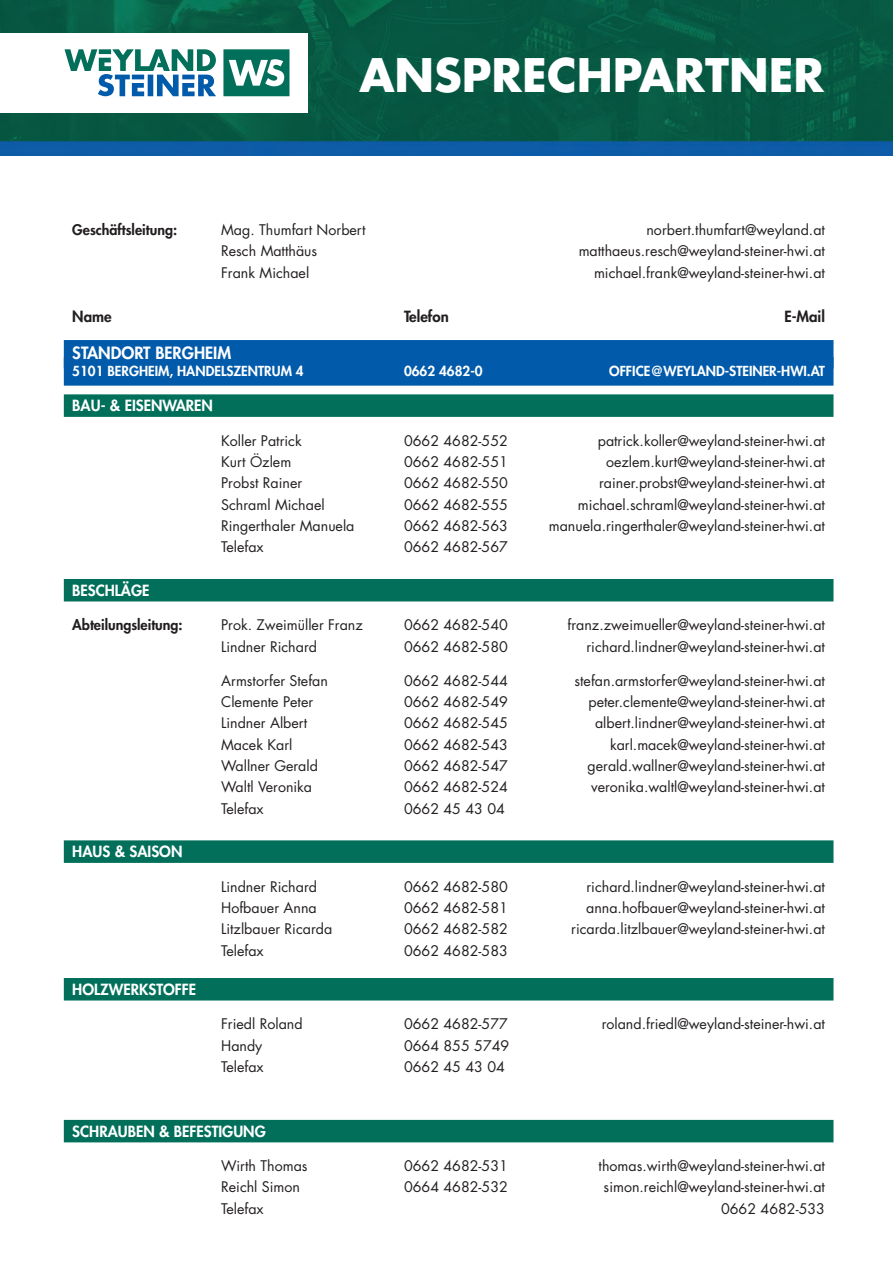
<style>
.page{position:relative;width:893px;height:1263px;background:#fff}
.page>*{position:absolute;margin:0;border:0;box-sizing:border-box;transform-origin:0 0}
.t1{font:700 45px "Futura Std";color:#fff}
.t2{font:800 16.5px "Futura Std";color:#fff}
.t3{font:800 15px "Futura Std";color:#fff}
.t4{font:800 15px "Futura Std";color:#231f20}
.t5{font:14.25px "Futura Std";color:#231f20}
.t6{font:800 14.25px "Futura Std";color:#231f20}
.t7{font:800 13.5px "Futura Std";color:#fff}
</style>
<div class="page">
<img style="left:0;top:0;width:893px;height:156px">
<div style="left:0;top:33px;width:307px;height:80px;background:#fff"></div>
<svg style="left:65px;top:49px;width:151px;height:47px"></svg>
<svg style="left:182px;top:75px;width:13px;height:4px"></svg>
<svg style="left:223px;top:39px;width:278px;height:66px"></svg>
<div style="left:64px;top:340px;width:769px;height:28px;background:#015aaa"></div>
<div style="left:64px;top:357px;width:769px;height:29px;background:#015aaa"></div>
<div style="left:64px;top:394px;width:769px;height:23px;background:#016f5a"></div>
<div style="left:64px;top:579px;width:769px;height:22px;background:#016f5a"></div>
<div style="left:64px;top:840px;width:769px;height:23px;background:#016f5a"></div>
<div style="left:64px;top:978px;width:769px;height:22px;background:#016f5a"></div>
<div style="left:64px;top:1120px;width:769px;height:22px;background:#016f5a"></div>
<h1 class="t1" style="left:359px;top:45px;width:466px">ANSPRECHPARTNER</h1>
<p class="t6" style="left:72px;top:221px;width:106px">Geschäftsleitung:</p>
<p class="t5" style="left:221px;top:221px;width:146px">Mag. Thumfart Norbert</p>
<p class="t5" style="left:646px;top:221px;width:180px">norbert.thumfart@weyland.at</p>
<p class="t5" style="left:221px;top:242px;width:98px">Resch Matthäus</p>
<p class="t5" style="left:579px;top:242px;width:248px">matthaeus.resch@weyland-steiner-hwi.at</p>
<p class="t5" style="left:221px;top:263px;width:90px">Frank Michael</p>
<p class="t5" style="left:594px;top:263px;width:232px">michael.frank@weyland-steiner-hwi.at</p>
<p class="t4" style="left:72px;top:307px;width:41px">Name</p>
<p class="t4" style="left:404px;top:307px;width:46px">Telefon</p>
<p class="t4" style="left:784px;top:307px;width:42px">E-Mail</p>
<p class="t2" style="left:72px;top:343px;width:160px">STANDORT BERGHEIM</p>
<p class="t7" style="left:72px;top:363px;width:233px">5101 BERGHEIM, HANDELSZENTRUM 4</p>
<p class="t7" style="left:404px;top:363px;width:80px">0662 4682-0</p>
<p class="t7" style="left:609px;top:363px;width:217px">OFFICE@WEYLAND-STEINER-HWI.AT</p>
<p class="t3" style="left:72px;top:396px;width:142px">BAU- &amp; EISENWAREN</p>
<p class="t5" style="left:221px;top:431px;width:82px">Koller Patrick</p>
<p class="t5" style="left:404px;top:431px;width:105px">0662 4682-552</p>
<p class="t5" style="left:598px;top:431px;width:229px">patrick.koller@weyland-steiner-hwi.at</p>
<p class="t5" style="left:221px;top:453px;width:72px">Kurt Özlem</p>
<p class="t5" style="left:404px;top:453px;width:105px">0662 4682-551</p>
<p class="t5" style="left:606px;top:453px;width:220px">oezlem.kurt@weyland-steiner-hwi.at</p>
<p class="t5" style="left:221px;top:474px;width:83px">Probst Rainer</p>
<p class="t5" style="left:404px;top:474px;width:105px">0662 4682-550</p>
<p class="t5" style="left:599px;top:474px;width:227px">rainer.probst@weyland-steiner-hwi.at</p>
<p class="t5" style="left:221px;top:495px;width:105px">Schraml Michael</p>
<p class="t5" style="left:404px;top:495px;width:105px">0662 4682-555</p>
<p class="t5" style="left:578px;top:495px;width:249px">michael.schraml@weyland-steiner-hwi.at</p>
<p class="t5" style="left:221px;top:517px;width:135px">Ringerthaler Manuela</p>
<p class="t5" style="left:404px;top:517px;width:105px">0662 4682-563</p>
<p class="t5" style="left:549px;top:517px;width:278px">manuela.ringerthaler@weyland-steiner-hwi.at</p>
<p class="t5" style="left:221px;top:538px;width:44px">Telefax</p>
<p class="t5" style="left:404px;top:538px;width:105px">0662 4682-567</p>
<p class="t3" style="left:72px;top:581px;width:79px">BESCHLÄGE</p>
<p class="t6" style="left:72px;top:616px;width:112px">Abteilungsleitung:</p>
<p class="t5" style="left:221px;top:616px;width:143px">Prok. Zweimüller Franz</p>
<p class="t5" style="left:404px;top:616px;width:105px">0662 4682-540</p>
<p class="t5" style="left:567px;top:616px;width:259px">franz.zweimueller@weyland-steiner-hwi.at</p>
<p class="t5" style="left:221px;top:637px;width:97px">Lindner Richard</p>
<p class="t5" style="left:404px;top:637px;width:105px">0662 4682-580</p>
<p class="t5" style="left:586px;top:637px;width:240px">richard.lindner@weyland-steiner-hwi.at</p>
<p class="t5" style="left:221px;top:671px;width:108px">Armstorfer Stefan</p>
<p class="t5" style="left:404px;top:671px;width:105px">0662 4682-544</p>
<p class="t5" style="left:574px;top:671px;width:252px">stefan.armstorfer@weyland-steiner-hwi.at</p>
<p class="t5" style="left:221px;top:693px;width:94px">Clemente Peter</p>
<p class="t5" style="left:404px;top:693px;width:105px">0662 4682-549</p>
<p class="t5" style="left:588px;top:693px;width:238px">peter.clemente@weyland-steiner-hwi.at</p>
<p class="t5" style="left:221px;top:714px;width:88px">Lindner Albert</p>
<p class="t5" style="left:404px;top:714px;width:105px">0662 4682-545</p>
<p class="t5" style="left:595px;top:714px;width:231px">albert.lindner@weyland-steiner-hwi.at</p>
<p class="t5" style="left:221px;top:735px;width:73px">Macek Karl</p>
<p class="t5" style="left:404px;top:735px;width:105px">0662 4682-543</p>
<p class="t5" style="left:610px;top:735px;width:216px">karl.macek@weyland-steiner-hwi.at</p>
<p class="t5" style="left:221px;top:757px;width:98px">Wallner Gerald</p>
<p class="t5" style="left:404px;top:757px;width:105px">0662 4682-547</p>
<p class="t5" style="left:588px;top:757px;width:239px">gerald.wallner@weyland-steiner-hwi.at</p>
<p class="t5" style="left:221px;top:778px;width:93px">Waltl Veronika</p>
<p class="t5" style="left:404px;top:778px;width:105px">0662 4682-524</p>
<p class="t5" style="left:591px;top:778px;width:235px">veronika.waltl@weyland-steiner-hwi.at</p>
<p class="t5" style="left:221px;top:799px;width:44px">Telefax</p>
<p class="t5" style="left:404px;top:799px;width:102px">0662 45 43 04</p>
<p class="t3" style="left:72px;top:842px;width:112px">HAUS &amp; SAISON</p>
<p class="t5" style="left:221px;top:877px;width:97px">Lindner Richard</p>
<p class="t5" style="left:404px;top:877px;width:105px">0662 4682-580</p>
<p class="t5" style="left:586px;top:877px;width:240px">richard.lindner@weyland-steiner-hwi.at</p>
<p class="t5" style="left:221px;top:898px;width:97px">Hofbauer Anna</p>
<p class="t5" style="left:404px;top:898px;width:105px">0662 4682-581</p>
<p class="t5" style="left:586px;top:898px;width:240px">anna.hofbauer@weyland-steiner-hwi.at</p>
<p class="t5" style="left:221px;top:920px;width:113px">Litzlbauer Ricarda</p>
<p class="t5" style="left:404px;top:920px;width:105px">0662 4682-582</p>
<p class="t5" style="left:571px;top:920px;width:255px">ricarda.litzlbauer@weyland-steiner-hwi.at</p>
<p class="t5" style="left:221px;top:941px;width:44px">Telefax</p>
<p class="t5" style="left:404px;top:941px;width:105px">0662 4682-583</p>
<p class="t3" style="left:72px;top:980px;width:125px">HOLZWERKSTOFFE</p>
<p class="t5" style="left:221px;top:1015px;width:83px">Friedl Roland</p>
<p class="t5" style="left:404px;top:1015px;width:105px">0662 4682-577</p>
<p class="t5" style="left:602px;top:1015px;width:225px">roland.friedl@weyland-steiner-hwi.at</p>
<p class="t5" style="left:221px;top:1036px;width:43px">Handy</p>
<p class="t5" style="left:404px;top:1036px;width:107px">0664 855 5749</p>
<p class="t5" style="left:221px;top:1057px;width:44px">Telefax</p>
<p class="t5" style="left:404px;top:1057px;width:102px">0662 45 43 04</p>
<p class="t3" style="left:72px;top:1122px;width:195px">SCHRAUBEN &amp; BEFESTIGUNG</p>
<p class="t5" style="left:221px;top:1157px;width:88px">Wirth Thomas</p>
<p class="t5" style="left:404px;top:1157px;width:105px">0662 4682-531</p>
<p class="t5" style="left:599px;top:1157px;width:228px">thomas.wirth@weyland-steiner-hwi.at</p>
<p class="t5" style="left:221px;top:1178px;width:80px">Reichl Simon</p>
<p class="t5" style="left:404px;top:1178px;width:105px">0664 4682-532</p>
<p class="t5" style="left:604px;top:1178px;width:223px">simon.reichl@weyland-steiner-hwi.at</p>
<p class="t5" style="left:221px;top:1199px;width:44px">Telefax</p>
<p class="t5" style="left:721px;top:1199px;width:105px">0662 4682-533</p>
</div>
